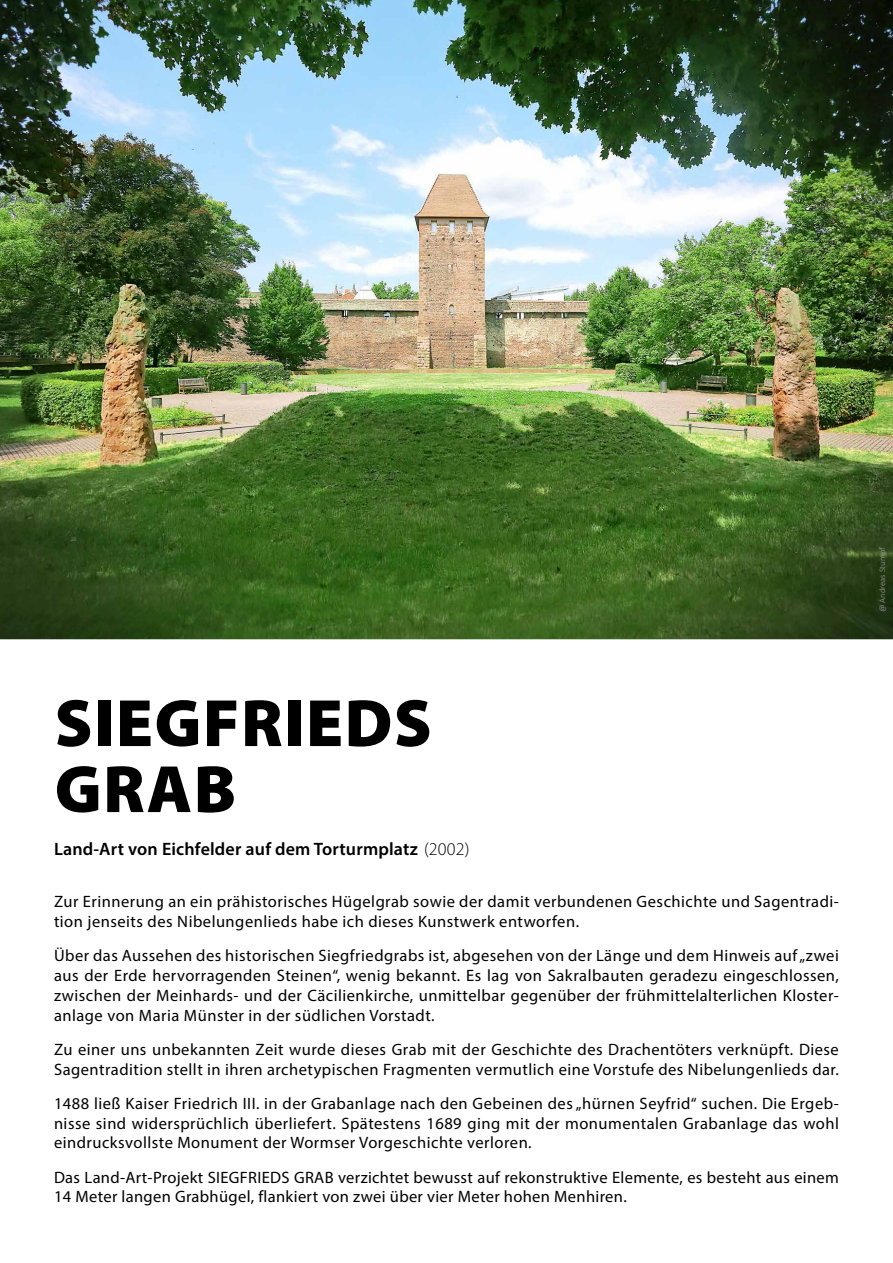
<style>
.page{position:relative;width:893px;height:1263px;background:#fff}
.page>*{position:absolute;margin:0;border:0;box-sizing:border-box;transform-origin:0 0}
.t1{font:900 67.5px/66px "Myriad Pro";letter-spacing:.02em;color:#000}
.t2{font:600 18px "Myriad Pro";letter-spacing:.01em;color:#000}
.t3{font:16.5px/19.8px "Myriad Pro";letter-spacing:.03em;color:#000}
.t4{font:300 8.55px "Calibri";color:#9d9d9c}
.s1{font-weight:300}
</style>
<div class="page">
<img style="left:0;top:0;width:893px;height:640px">
<h1 class="t1" style="left:55px;top:688px;width:378px">SIEGFRIEDS<br>GRAB</h1>
<p class="t2" style="left:54px;top:837px;width:417px">Land-Art von Eichfelder auf dem Torturmplatz <span class="s1">(2002)</span></p>
<p class="t3" style="left:54px;top:891px;width:786px">Zur Erinnerung an ein prähistorisches Hügelgrab sowie der damit verbundenen Geschichte und Sagentradi&shy;tion jenseits des Nibelungenlieds habe ich dieses Kunstwerk entworfen.</p>
<p class="t3" style="left:54px;top:945px;width:786px;text-align:justify">Über das Aussehen des historischen Siegfriedgrabs ist, abgesehen von der Länge und dem Hinweis auf „zwei aus der Erde hervorragenden Steinen“, wenig bekannt. Es lag von Sakralbauten geradezu eingeschlossen, zwischen der Meinhards- und der Cäcilienkirche, unmittelbar gegenüber der frühmittelalterlichen Kloster&shy;anlage von Maria Münster in der südlichen Vorstadt.</p>
<p class="t3" style="left:54px;top:1039px;width:786px">Zu einer uns unbekannten Zeit wurde dieses Grab mit der Geschichte des Drachentöters verknüpft. Diese<br>Sagentradition stellt in ihren archetypischen Fragmenten vermutlich eine Vorstufe des Nibelungenlieds dar.</p>
<p class="t3" style="left:54px;top:1093px;width:786px;text-align:justify">1488 ließ Kaiser Friedrich III. in der Grabanlage nach den Gebeinen des „hürnen Seyfrid“ suchen. Die Ergeb&shy;nisse sind widersprüchlich überliefert. Spätestens 1689 ging mit der monumentalen Grabanlage das wohl eindrucksvollste Monument der Wormser Vorgeschichte verloren.</p>
<p class="t3" style="left:54px;top:1167px;width:786px">Das Land-Art-Projekt SIEGFRIEDS GRAB verzichtet bewusst auf rekonstruktive Elemente, es besteht aus einem<br>14 Meter langen Grabhügel, flankiert von zwei über vier Meter hohen Menhiren.</p>
<p class="t4" style="left:877px;top:612px;width:67px;rotate:-90deg">@ Andreas Stumpf</p>
</div>
